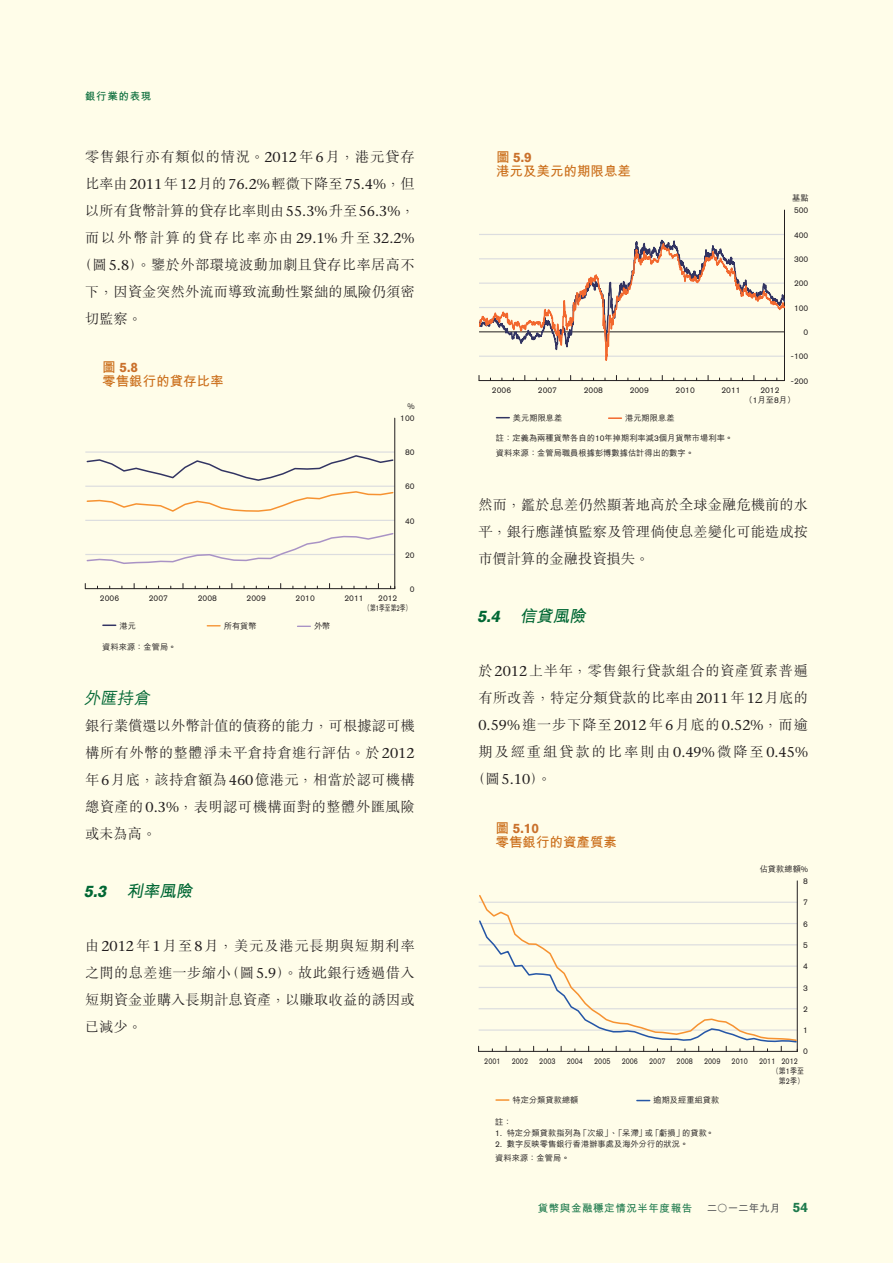
<style>
.page{position:relative;width:893px;height:1263px;background:#fff}
.page>*{position:absolute;margin:0;border:0;box-sizing:border-box;transform-origin:0 0}
.t1{font:italic 16.5px "M Hei HK Bold B5 pc H";color:#006734}
.t2{font:italic 16.5px "M Hei HK Medium B5 pc H";color:#006734}
.t3{font:14.25px/27px "M Sung HK Light B5 pc H";letter-spacing:.02em;color:#231f20;text-align:justify}
.t4{font:14.25px/27px "M Sung HK Light B5 pc H";letter-spacing:.135em;color:#231f20}
.t5{font:500 14.25px "Stone Serif Std";color:#231f20}
.t6{font:14.25px "M Sung HK Light B5 pc H";color:#231f20}
.t7{font:14.25px "M Sung HK Light B5 pc H";letter-spacing:.06em;color:#231f20}
.t8{font:13.5px "M Hei HK Bold B5 pc H";color:#ca6c17}
.t9{font:700 13.5px "Akzidenz Grotesk BQ";color:#ca712c}
.t10{font:10.5px "M Hei HK Bold B5 pc H";letter-spacing:.055em;color:#1e7a4d}
.t11{font:10.5px "M Hei HK Bold B5 pc H";color:#57585a}
.t12{font:10.5px "M Hei HK Bold B5 pc H";letter-spacing:.065em;color:#006734}
.t13{font:8.25px/14.4px "M Hei HK Medium B5 pc H";color:#231f20}
.t14{font:8.25px "Akzidenz Grotesk BQ";color:#231f20}
.t15{font:8.25px "Akzidenz Grotesk BQ";color:#231f20;scale:.85 1}
.t16{font:8.25px "M Hei HK Medium B5 pc H";color:#231f20;scale:.7 1}
.t17{font:8.25px/9.9px "M Hei HK Medium B5 pc H";color:#231f20;text-align:center;scale:.85 1}
.s1{font-family:"Stone Serif Std";font-weight:500}
.s2{font-family:"M Sung HK Light B5 pc H";font-weight:400}
.s3{font-family:"M Hei HK Bold B5 pc H";font-weight:400;color:#ca6c17}
.s4{font-family:"Akzidenz Grotesk BQ"}
.s5{font-family:"Akzidenz Grotesk BQ";font-weight:700}
.s6{font-family:"Akzidenz Grotesk BQ";font-weight:700;font-size:13.5px;color:#1e7a4d}
</style>
<div class="page">
<div style="left:0;top:0;width:892px;height:1263px;background:#fffde9"></div>
<svg style="left:892px;top:0;width:1px;height:1263px"></svg>
<hr style="left:85px;top:520px;width:310px;height:1px;background:#dcdddf">
<hr style="left:85px;top:554px;width:310px;height:1px;background:#dcdddf">
<hr style="left:85px;top:486px;width:310px;height:1px;background:#dcdddf">
<hr style="left:85px;top:451px;width:310px;height:2px;background:#dcdddf">
<hr style="left:85px;top:588px;width:310px;height:1px;background:#231f20">
<hr style="left:394px;top:418px;width:1px;height:171px;background:#231f20">
<svg style="left:103px;top:624px;width:13px;height:2px"></svg>
<svg style="left:207px;top:625px;width:13px;height:1px"></svg>
<svg style="left:298px;top:626px;width:12px;height:1px"></svg>
<svg style="left:86px;top:454px;width:308px;height:28px"></svg>
<svg style="left:86px;top:490px;width:308px;height:23px"></svg>
<svg style="left:86px;top:532px;width:309px;height:33px"></svg>
<svg style="left:478px;top:191px;width:308px;height:230px"></svg>
<hr style="left:479px;top:1051px;width:318px;height:1px;background:#231f20">
<hr style="left:797px;top:881px;width:1px;height:170px;background:#231f20">
<svg style="left:496px;top:1099px;width:13px;height:2px"></svg>
<svg style="left:637px;top:1100px;width:13px;height:1px"></svg>
<svg style="left:478px;top:893px;width:320px;height:26px"></svg>
<svg style="left:478px;top:919px;width:320px;height:132px"></svg>
<p class="t12" style="left:85px;top:92px;width:68px">銀行業的表現</p>
<p class="t7" style="left:85px;top:151px;width:331px">零售銀行亦有類似的情況。<span class="s1">2012</span>年<span class="s1">6</span>月，港元貸存</p>
<p class="t5" style="left:85px;top:177px;width:331px"><span class="s2">比率由</span>2011<span class="s2">年</span>12<span class="s2">月的</span>76.2%<span class="s2">輕微下降至</span>75.4%<span class="s2">，但</span></p>
<p class="t6" style="left:85px;top:205px;width:331px">以所有貨幣計算的貸存比率則由<span class="s1">55.3%</span>升至<span class="s1">56.3%</span>，</p>
<p class="t4" style="left:85px;top:226px;width:331px">而以外幣計算的貸存比率亦由<span class="s1">29.1%</span>升至<span class="s1">32.2%</span></p>
<p class="t3" style="left:78px;top:253px;width:338px">（圖<span class="s1">5.8</span>）。鑒於外部環境波動加劇且貸存比率居高不</p>
<p class="t3" style="left:85px;top:280px;width:331px">下，因資金突然外流而導致流動性緊絀的風險仍須密</p>
<p class="t3" style="left:85px;top:307px;width:59px">切監察。</p>
<p class="t9" style="left:102px;top:359px;width:37px"><span class="s3">圖</span> 5.8</p>
<p class="t8" style="left:102px;top:376px;width:123px">零售銀行的貸存比率</p>
<p class="t14" style="left:408px;top:401px;width:9px">%</p>
<p class="t14" style="left:400px;top:413px;width:16px">100</p>
<p class="t14" style="left:405px;top:448px;width:11px">80</p>
<p class="t14" style="left:405px;top:482px;width:11px">60</p>
<p class="t14" style="left:405px;top:516px;width:11px">40</p>
<p class="t14" style="left:405px;top:550px;width:11px">20</p>
<p class="t14" style="left:410px;top:584px;width:6px">0</p>
<p class="t14" style="left:100px;top:593px;width:21px">2006</p>
<p class="t14" style="left:149px;top:593px;width:21px">2007</p>
<p class="t14" style="left:198px;top:593px;width:21px">2008</p>
<p class="t14" style="left:247px;top:593px;width:21px">2009</p>
<p class="t14" style="left:296px;top:593px;width:21px">2010</p>
<p class="t14" style="left:378px;top:593px;width:21px">2012</p>
<p class="t16" style="left:364px;top:605px;width:69px">（第<span class="s4">1</span>季至第<span class="s4">2</span>季）</p>
<p class="t14" style="left:344px;top:593px;width:21px">2011</p>
<p class="t13" style="left:119px;top:619px;width:18px">港元</p>
<p class="t13" style="left:224px;top:619px;width:35px">所有貨幣</p>
<p class="t13" style="left:314px;top:619px;width:18px">外幣</p>
<p class="t13" style="left:102px;top:640px;width:76px">資料來源：金管局。</p>
<p class="t2" style="left:84px;top:692px;width:70px">外匯持倉</p>
<p class="t3" style="left:85px;top:714px;width:331px">銀行業償還以外幣計值的債務的能力，可根據認可機構所有外幣的整體淨未平倉持倉進行評估。於<span class="s1">2012</span>年<span class="s1">6</span>月底，該持倉額為<span class="s1">460</span>億港元，相當於認可機構總資產的<span class="s1">0.3%</span>，表明認可機構面對的整體外匯風險或未為高。</p>
<p class="t1" style="left:84px;top:885px;width:113px"><span class="s5">5.3</span> 利率風險</p>
<p class="t3" style="left:85px;top:934px;width:331px">由<span class="s1">2012</span>年<span class="s1">1</span>月至<span class="s1">8</span>月，美元及港元長期與短期利率之間的息差進一步縮小（圖<span class="s1">5.9</span>）。故此銀行透過借入短期資金並購入長期計息資產，以賺取收益的誘因或已減少。</p>
<p class="t9" style="left:496px;top:149px;width:37px"><span class="s3">圖</span> 5.9</p>
<p class="t8" style="left:496px;top:166px;width:136px">港元及美元的期限息差</p>
<p class="t13" style="left:792px;top:192px;width:18px">基點</p>
<p class="t14" style="left:794px;top:205px;width:16px">500</p>
<p class="t14" style="left:794px;top:230px;width:16px">400</p>
<p class="t14" style="left:794px;top:254px;width:16px">300</p>
<p class="t14" style="left:794px;top:278px;width:16px">200</p>
<p class="t14" style="left:794px;top:303px;width:16px">100</p>
<p class="t14" style="left:804px;top:327px;width:6px">0</p>
<p class="t14" style="left:791px;top:351px;width:19px">-100</p>
<p class="t14" style="left:791px;top:376px;width:19px">-200</p>
<p class="t14" style="left:721px;top:385px;width:21px">2011</p>
<p class="t14" style="left:492px;top:385px;width:21px">2006</p>
<p class="t14" style="left:538px;top:385px;width:21px">2007</p>
<p class="t14" style="left:584px;top:385px;width:21px">2008</p>
<p class="t14" style="left:630px;top:385px;width:21px">2009</p>
<p class="t14" style="left:676px;top:385px;width:21px">2010</p>
<p class="t14" style="left:760px;top:385px;width:21px">2012</p>
<p class="t13" style="left:744px;top:394px;width:52px">（<span class="s4">1</span>月至<span class="s4">8</span>月）</p>
<p class="t13" style="left:513px;top:412px;width:51px">美元期限息差</p>
<p class="t13" style="left:625px;top:412px;width:51px">港元期限息差</p>
<p class="t13" style="left:496px;top:432px;width:239px">註：定義為兩種貨幣各自的<span class="s4">10</span>年掉期利率減<span class="s4">3</span>個月貨幣市場利率。資料來源：金管局職員根據彭博數據估計得出的數字。</p>
<p class="t3" style="left:478px;top:493px;width:331px">然而，鑑於息差仍然顯著地高於全球金融危機前的水平，銀行應謹慎監察及管理倘使息差變化可能造成按市價計算的金融投資損失。</p>
<p class="t1" style="left:477px;top:610px;width:113px"><span class="s5">5.4</span> 信貸風險</p>
<p class="t3" style="left:478px;top:659px;width:331px">於<span class="s1">2012</span>上半年，零售銀行貸款組合的資產質素普遍有所改善，特定分類貸款的比率由<span class="s1">2011</span>年<span class="s1">12</span>月底的</p>
<p class="t5" style="left:478px;top:718px;width:331px">0.59%<span class="s2">進一步下降至</span>2012<span class="s2">年</span>6<span class="s2">月底的</span>0.52%<span class="s2">，而逾</span></p>
<p class="t4" style="left:471px;top:740px;width:338px;text-indent:7px">期及經重組貸款的比率則由<span class="s1">0.49%</span>微降至<span class="s1">0.45%</span>（圖<span class="s1">5.10</span>）。</p>
<p class="t9" style="left:496px;top:820px;width:45px"><span class="s3">圖</span> 5.10</p>
<p class="t8" style="left:496px;top:837px;width:123px">零售銀行的資產質素</p>
<p class="t13" style="left:760px;top:862px;width:50px">佔貸款總額<span class="s4">%</span></p>
<p class="t14" style="left:803px;top:876px;width:6px">8</p>
<p class="t14" style="left:803px;top:897px;width:6px">7</p>
<p class="t14" style="left:803px;top:919px;width:6px">6</p>
<p class="t14" style="left:803px;top:940px;width:6px">5</p>
<p class="t14" style="left:803px;top:961px;width:6px">4</p>
<p class="t14" style="left:803px;top:983px;width:6px">3</p>
<p class="t14" style="left:803px;top:1004px;width:6px">2</p>
<p class="t14" style="left:803px;top:1025px;width:6px">1</p>
<p class="t14" style="left:803px;top:1047px;width:6px">0</p>
<p class="t15" style="left:484px;top:1056px;width:21px">2001</p>
<p class="t15" style="left:622px;top:1056px;width:21px">2006</p>
<p class="t15" style="left:512px;top:1056px;width:21px">2002</p>
<p class="t15" style="left:649px;top:1056px;width:21px">2007</p>
<p class="t15" style="left:677px;top:1056px;width:21px">2008</p>
<p class="t15" style="left:704px;top:1056px;width:21px">2009</p>
<p class="t15" style="left:732px;top:1056px;width:21px">2010</p>
<p class="t15" style="left:782px;top:1056px;width:21px">2012</p>
<p class="t15" style="left:539px;top:1056px;width:21px">2003</p>
<p class="t15" style="left:567px;top:1056px;width:21px">2004</p>
<p class="t15" style="left:594px;top:1056px;width:21px">2005</p>
<p class="t15" style="left:759px;top:1056px;width:21px">2011</p>
<p class="t13" style="left:513px;top:1094px;width:68px">特定分類貸款總額</p>
<p class="t13" style="left:653px;top:1094px;width:68px">逾期及經重組貸款</p>
<p class="t13" style="left:495px;top:1115px;width:18px">註：</p>
<p class="t13" style="left:495px;top:1127px;width:220px"><span class="s4">1.</span> 特定分類貸款指列為「次級」、「呆滯」或「虧損」的貸款。</p>
<p class="t13" style="left:495px;top:1138px;width:195px"><span class="s4">2.</span> 數字反映零售銀行香港辦事處及海外分行的狀況。資料來源：金管局。</p>
<p class="t17" style="left:775px;top:1067px;width:35px">(第<span class="s4">1</span>季至第<span class="s4">2</span>季)</p>
<p class="t10" style="left:538px;top:1204px;width:156px">貨幣與金融穩定情況半年度報告</p>
<p class="t11" style="left:707px;top:1204px;width:103px">二○一二年九月 <span class="s6">54</span></p>
</div>
